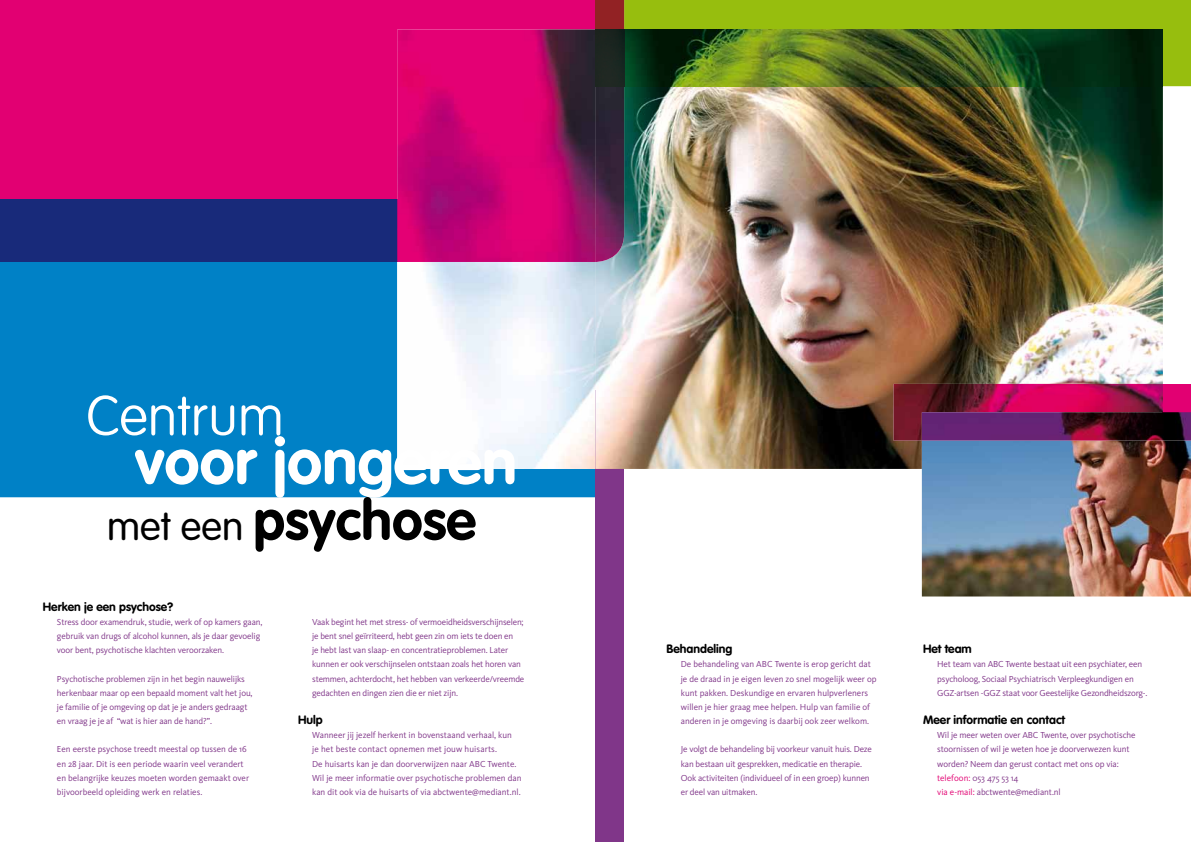
<style>
.page{position:relative;width:1191px;height:842px;background:#fff}
.page>*{position:absolute;margin:0;border:0;box-sizing:border-box;transform-origin:0 0}
.t1{font:700 63.4px "VAG Rounded";color:#fff}
.t2{font:700 55.4px "VAG Rounded";color:#000}
.t3{font:100 55.4px "VAG Rounded";color:#fff}
.t4{font:700 12px "VAG Rounded";color:#000}
.t5{font:9px/14.2px "Kievit";letter-spacing:-.01em;color:#803689}
.s1{font-weight:300;font-size:39.6px}
.s2{color:#e20072}
</style>
<div class="page">
<div style="left:596px;top:391px;width:28px;height:451px;background:#803689"></div>
<img style="left:397px;top:86px;width:765px;height:383px">
<img style="left:922px;top:412px;width:269px;height:184px">
<img style="left:624px;top:0;width:567px;height:86px">
<div style="left:1162px;top:384px;width:29px;height:28px;background:#e20072"></div>
<img style="left:893px;top:384px;width:269px;height:57px">
<img style="left:595px;top:30px;width:29px;height:232px">
<svg style="left:0;top:262px;width:596px;height:235px;fill:#0081c6"></svg>
<svg style="left:0;top:0;width:596px;height:200px;background:#d5026f"></svg>
<div style="left:0;top:200px;width:397px;height:62px;background:#182a7a"></div>
<img style="left:596px;top:30px;width:1px;height:56px">
<svg style="left:595px;top:0;width:29px;height:30px"></svg>
<h2 class="t3" style="left:86px;top:384px;width:199px">Centrum</h2>
<h1 class="t1" style="left:135px;top:424px;width:383px">voor jongeren</h1>
<h2 class="t2" style="left:107px;top:488px;width:371px"><span class="s1">met een</span> psychose</h2>
<h3 class="t4" style="left:43px;top:599px;width:132px">Herken je een psychose?</h3>
<p class="t5" style="left:57px;top:615px;width:207px">Stress door examendruk, studie, werk of op kamers gaan, gebruik van drugs of alcohol kunnen, als je daar gevoelig voor bent, psychotische klachten veroorzaken.</p>
<p class="t5" style="left:57px;top:671px;width:197px">Psychotische problemen zijn in het begin nauwelijks her kenbaar maar op een bepaald moment valt het jou, je familie of je omgeving op dat je je anders gedraagt en vraag je je af “wat is hier aan de hand?”.</p>
<p class="t5" style="left:57px;top:742px;width:194px">Een eerste psychose treedt meestal op tussen de 16 en 28 jaar. Dit is een periode waarin veel verandert en belangrijke keuzes moeten worden gemaakt over bijvoorbeeld opleiding werk en relaties.</p>
<p class="t5" style="left:312px;top:615px;width:214px">Vaak begint het met stress- of vermoeidheidsverschijn selen; je bent snel geïrriteerd, hebt geen zin om iets te doen en<br>je hebt last van slaap- en concentratieproblemen. Later kunnen er ook verschijnselen ontstaan zoals het horen van stemmen, achterdocht, het hebben van verkeerde/vreemde gedachten en dingen zien die er niet zijn.</p>
<h3 class="t4" style="left:298px;top:713px;width:26px">Hulp</h3>
<p class="t5" style="left:312px;top:728px;width:211px">Wanneer jij jezelf herkent in bovenstaand verhaal, kun<br>je het beste contact opnemen met jouw huisarts.<br>De huisarts kan je dan doorverwijzen naar ABC Twente.<br>Wil je meer informatie over psychotische problemen dan kan dit ook via de huisarts of via abctwente@mediant.nl.</p>
<h3 class="t4" style="left:666px;top:642px;width:67px">Behandeling</h3>
<p class="t5" style="left:681px;top:657px;width:197px">De behandeling van ABC Twente is erop gericht dat je de draad in je eigen leven zo snel mogelijk weer op kunt pakken. Deskundige en ervaren hulpverleners willen je hier graag mee helpen. Hulp van familie of anderen in je omgeving is daarbij ook zeer welkom.</p>
<p class="t5" style="left:681px;top:742px;width:193px">Je volgt de behandeling bij voorkeur vanuit huis. Deze kan bestaan uit gesprekken, medicatie en therapie.<br>Ook activiteiten (individueel of in een groep) kunnen er deel van uitmaken.</p>
<h3 class="t4" style="left:923px;top:642px;width:50px">Het team</h3>
<p class="t5" style="left:937px;top:657px;width:212px">Het team van ABC Twente bestaat uit een psychiater, een psycholoog, Sociaal Psychiatrisch Verpleegkundigen en<br>GGZ-artsen -GGZ staat voor Geestelijke Gezondheidszorg-.</p>
<h3 class="t4" style="left:923px;top:713px;width:144px">Meer informatie en contact</h3>
<p class="t5" style="left:937px;top:728px;width:200px">Wil je meer weten over ABC Twente, over psychotische stoornissen of wil je weten hoe je doorverwezen kunt worden? Neem dan gerust contact met ons op via: <span class="s2">telefoon:</span> 053 475 53 14<br><span class="s2">via e-mail:</span> abctwente@mediant.nl</p>
</div>
